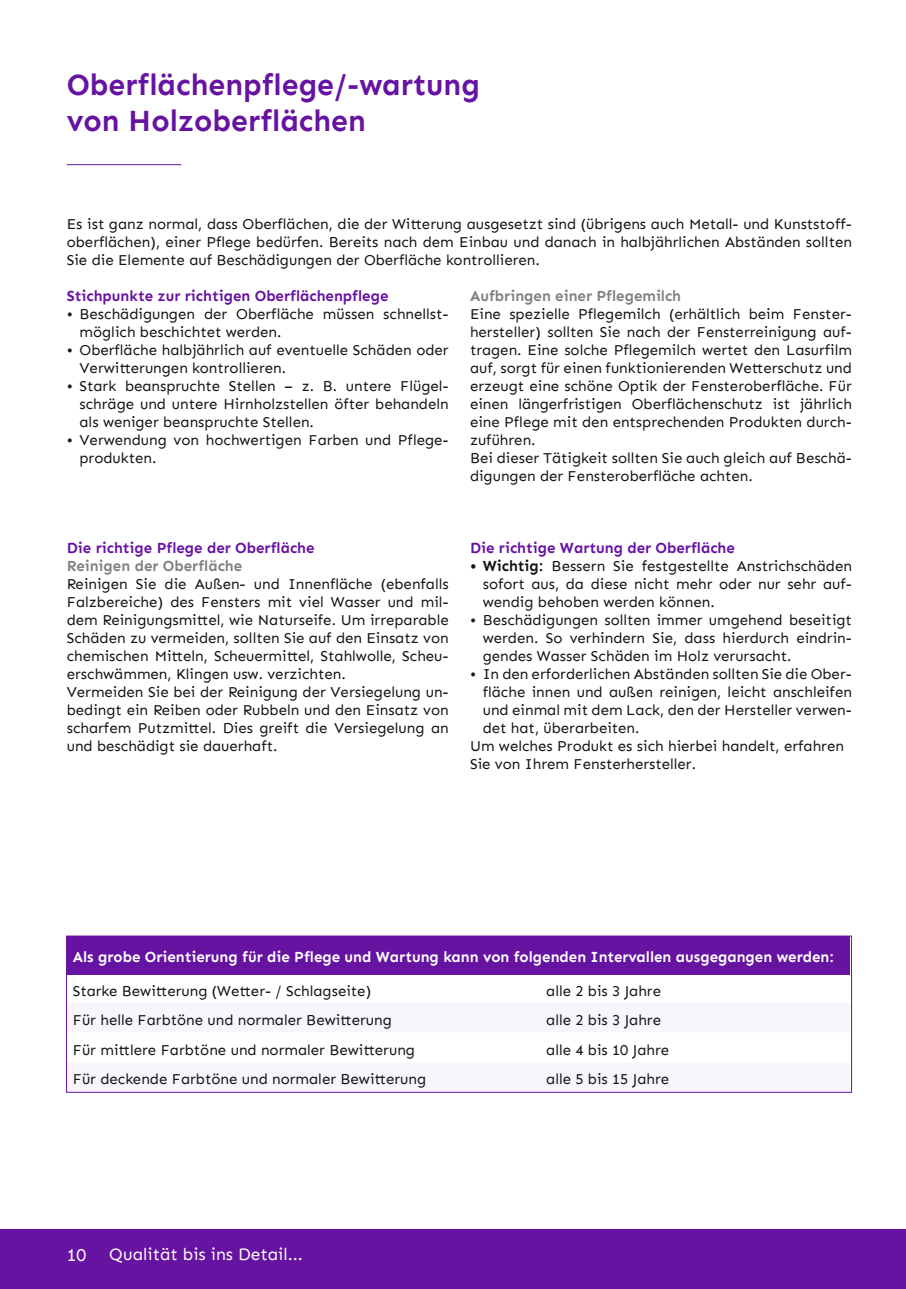
<style>
.page{position:relative;width:906px;height:1289px;background:#fff}
.page>*{position:absolute;margin:0;border:0;box-sizing:border-box;transform-origin:0 0}
.t1{font:700 30px/36px "Sen";color:#6713a2}
.t2{font:18px "Sen";color:#fff}
.t3{font:17.25px "Sen";color:#fff}
.t4{font:15px/18px "Sen";color:#131413}
.t5{font:700 15px "Sen";color:#6713a2}
.t6{font:700 15px "Sen";color:#fff}
.t7{font:700 15px "Sen";color:#818181}
.s1{font-weight:700}
</style>
<div class="page">
<div style="left:0;top:1229px;width:906px;height:59px;background:#6713a2"></div>
<div style="left:67px;top:936px;width:783px;height:38px;background:#6713a2"></div>
<div style="left:66px;top:935px;width:785px;height:157px;border:1px solid #6713a2"></div>
<hr style="left:67px;top:164px;width:114px;height:1px;background:#6713a2">
<h1 class="t1" style="left:67px;top:67px;width:415px">Oberflächenpflege/-wartung von Holzoberflächen</h1>
<p class="t4" style="left:67px;top:215px;width:786px;text-align:justify">Es ist ganz normal, dass Oberflächen, die der Witterung ausgesetzt sind (übrigens auch Metall- und Kunststoff&shy;oberflächen), einer Pflege bedürfen. Bereits nach dem Einbau und danach in halbjährlichen Abständen sollten Sie die Elemente auf Beschädigungen der Oberfläche kontrollieren.</p>
<p class="t5" style="left:67px;top:287px;width:323px">Stichpunkte zur richtigen Oberflächenpflege</p>
<p class="t4" style="left:80px;top:305px;width:371px;text-indent:-13px">• Beschädigungen der Oberfläche müssen schnellst&shy;möglich beschichtet werden.</p>
<p class="t4" style="left:80px;top:341px;width:371px;text-indent:-13px">• Oberfläche halbjährlich auf eventuelle Schäden oder<br>Verwitterungen kontrollieren.</p>
<p class="t4" style="left:80px;top:377px;width:371px;text-align:justify;text-indent:-13px">• Stark beanspruchte Stellen – z. B. untere Flügel&shy;schräge und untere Hirnholzstellen öfter behandeln als weniger beanspruchte Stellen.</p>
<p class="t4" style="left:80px;top:431px;width:371px;text-indent:-13px">• Verwendung von hochwertigen Farben und Pflege&shy;produkten.</p>
<p class="t7" style="left:470px;top:287px;width:213px">Aufbringen einer Pflegemilch</p>
<p class="t4" style="left:470px;top:305px;width:383px">Eine spezielle Pflegemilch (erhältlich beim Fenster&shy;hersteller) sollten Sie nach der Fensterreinigung auf&shy;tragen. Eine solche Pflegemilch wertet den Lasurfilm auf, sorgt für einen funktionierenden Wetterschutz und erzeugt eine schöne Optik der Fensteroberfläche. Für einen längerfristigen Oberflächenschutz ist jährlich eine Pflege mit den entsprechenden Produkten durch&shy;zuführen.<br>Bei dieser Tätigkeit sollten Sie auch gleich auf Beschä&shy;digungen der Fensteroberfläche achten.</p>
<p class="t5" style="left:67px;top:539px;width:249px">Die richtige Pflege der Oberfläche</p>
<p class="t7" style="left:67px;top:557px;width:177px">Reinigen der Oberfläche</p>
<p class="t4" style="left:67px;top:575px;width:383px">Reinigen Sie die Außen- und Innenfläche (ebenfalls Falzbereiche) des Fensters mit viel Wasser und mil&shy;dem Reinigungsmittel, wie Naturseife. Um irreparable Schäden zu vermeiden, sollten Sie auf den Einsatz von chemischen Mitteln, Scheuermittel, Stahlwolle, Scheu&shy;erschwämmen, Klingen usw. verzichten.<br>Vermeiden Sie bei der Reinigung der Versiegelung un&shy;bedingt ein Reiben oder Rubbeln und den Einsatz von scharfem Putzmittel. Dies greift die Versiegelung an und beschädigt sie dauerhaft.</p>
<p class="t5" style="left:470px;top:539px;width:266px">Die richtige Wartung der Oberfläche</p>
<p class="t4" style="left:483px;top:557px;width:371px;text-align:justify;text-indent:-13px"><span class="s1">• Wichtig:</span> Bessern Sie festgestellte Anstrichschäden sofort aus, da diese nicht mehr oder nur sehr auf&shy;wendig behoben werden können.</p>
<p class="t4" style="left:483px;top:611px;width:371px;text-align:justify;text-indent:-13px">• Beschädigungen sollten immer umgehend beseitigt werden. So verhindern Sie, dass hierdurch eindrin&shy;gendes Wasser Schäden im Holz verursacht.</p>
<p class="t4" style="left:470px;top:665px;width:383px">• In den erforderlichen Abständen sollten Sie die Ober-</p>
<p class="t4" style="left:483px;top:683px;width:371px">fläche innen und außen reinigen, leicht anschleifen</p>
<p class="t4" style="left:483px;top:701px;width:371px">und einmal mit dem Lack, den der Hersteller verwen-</p>
<p class="t4" style="left:483px;top:719px;width:158px">det hat, überarbeiten.</p>
<p class="t4" style="left:470px;top:737px;width:375px">Um welches Produkt es sich hierbei handelt, erfahren</p>
<p class="t4" style="left:470px;top:755px;width:228px">Sie von Ihrem Fensterhersteller.</p>
<p class="t6" style="left:73px;top:948px;width:763px">Als grobe Orientierung für die Pflege und Wartung kann von folgenden Intervallen ausgegangen werden:</p>
<p class="t4" style="left:73px;top:981px;width:300px">Starke Bewitterung (Wetter- / Schlagseite)</p>
<p class="t4" style="left:546px;top:981px;width:116px">alle 2 bis 3 Jahre</p>
<p class="t4" style="left:73px;top:1010px;width:321px">Für helle Farbtöne und normaler Bewitterung</p>
<p class="t4" style="left:546px;top:1010px;width:116px">alle 2 bis 3 Jahre</p>
<p class="t4" style="left:73px;top:1040px;width:344px">Für mittlere Farbtöne und normaler Bewitterung</p>
<p class="t4" style="left:546px;top:1040px;width:124px">alle 4 bis 10 Jahre</p>
<p class="t4" style="left:73px;top:1070px;width:355px">Für deckende Farbtöne und normaler Bewitterung</p>
<p class="t4" style="left:546px;top:1070px;width:124px">alle 5 bis 15 Jahre</p>
<p class="t2" style="left:67px;top:1244px;width:21px">10</p>
<p class="t3" style="left:109px;top:1243px;width:195px">Qualität bis ins Detail...</p>
</div>
